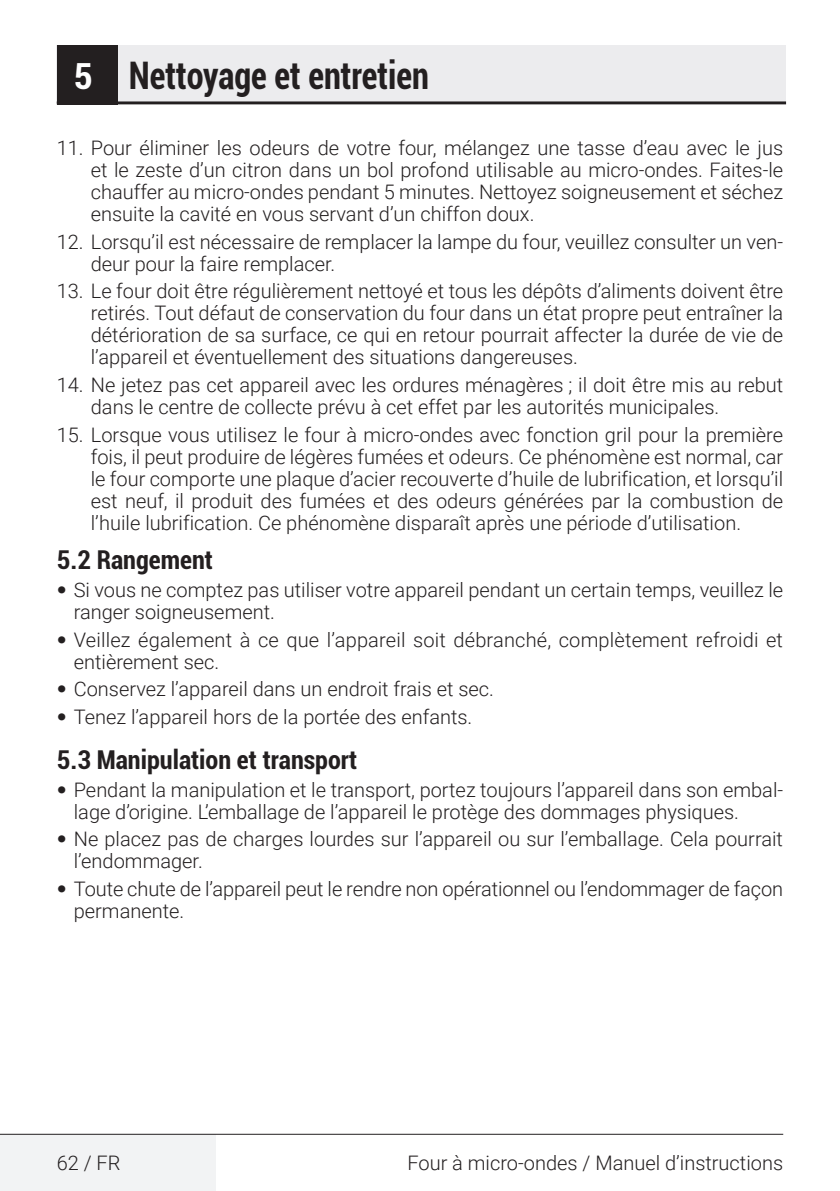
<style>
.page{position:relative;width:840px;height:1191px;background:#fff}
.page>*{position:absolute;margin:0;border:0;box-sizing:border-box;transform-origin:0 0}
.Unite_Baslik_Guvenli{font:700 condensed 38px "Roboto";color:#231f20;scale:.9 1}
.Alt_Baslik_Icerik{font:700 condensed 26px "Roboto";color:#231f20}
.t1{font:300 20px/22px "Roboto";color:#231f20}
.s1{font-size:36px;color:#fff}
.s2{font-family:"Helvetica Neue LT Pro";font-weight:700;font-stretch:condensed}
</style>
<div class="page">
<div style="left:0;top:1134px;width:215px;height:57px;background:#f2f3f4"></div>
<hr style="left:0;top:1134px;width:782px;height:1px;background:#231f20">
<div style="left:57px;top:45px;width:728px;height:58px;background:#ececee"></div>
<hr style="left:57px;top:102px;width:728px;height:2px;background:#231f20">
<div style="left:57px;top:45px;width:60px;height:59px;background:#231f20"></div>
<p class="Unite_Baslik_Guvenli" style="left:74px;top:48px;width:396px"><span class="s1">5</span> Nettoyage et entretien</p>
<p class="t1" style="left:91px;top:136px;width:693px;text-align:justify;text-indent:-34px">11. Pour éliminer les odeurs de votre four, mélangez une tasse d’eau avec le jus et le zeste d’un citron dans un bol profond utilisable au micro-ondes. Faites-le chauffer au micro-ondes pendant 5 minutes. Nettoyez soigneusement et séchez ensuite la cavité en vous servant d’un chiffon doux.</p>
<p class="t1" style="left:91px;top:230px;width:693px;text-indent:-34px">12. Lorsqu’il est nécessaire de remplacer la lampe du four, veuillez consulter un ven&shy;deur pour la faire remplacer.</p>
<p class="t1" style="left:91px;top:280px;width:693px;text-align:justify;text-indent:-34px">13. Le four doit être régulièrement nettoyé et tous les dépôts d’aliments doivent être retirés. Tout défaut de conservation du four dans un état propre peut entraîner la détérioration de sa surface, ce qui en retour pourrait affecter la durée de vie de l’appareil et éventuellement des situations dangereuses.</p>
<p class="t1" style="left:91px;top:373px;width:693px;text-indent:-34px">14. Ne jetez pas cet appareil avec les ordures ménagères ; il doit être mis au rebut dans le centre de collecte prévu à cet effet par les autorités municipales.</p>
<p class="t1" style="left:91px;top:423px;width:693px;text-align:justify;text-indent:-34px">15. Lorsque vous utilisez le four à micro-ondes avec fonction gril pour la première fois, il peut produire de légères fumées et odeurs. Ce phénomène est normal, car le four comporte une plaque d’acier recouverte d’huile de lubrification, et lorsqu’il est neuf, il produit des fumées et des odeurs générées par la combustion de l’huile lubrification. Ce phénomène disparaît après une période d’utilisation.</p>
<p class="Alt_Baslik_Icerik" style="left:57px;top:542px;width:158px">5.2 Rangement</p>
<p class="t1" style="left:74px;top:578px;width:710px;text-indent:-17px"><span class="s2">•</span> Si vous ne comptez pas utiliser votre appareil pendant un certain temps, veuillez le ranger soigneusement.</p>
<p class="t1" style="left:74px;top:628px;width:710px;text-indent:-17px"><span class="s2">•</span> Veillez également à ce que l’appareil soit débranché, complètement refroidi et entièrement sec.</p>
<p class="t1" style="left:57px;top:677px;width:438px"><span class="s2">•</span> Conservez l’appareil dans un endroit frais et sec.</p>
<p class="t1" style="left:57px;top:705px;width:417px"><span class="s2">•</span> Tenez l’appareil hors de la portée des enfants.</p>
<p class="Alt_Baslik_Icerik" style="left:57px;top:741px;width:302px">5.3 Manipulation et transport</p>
<p class="t1" style="left:74px;top:778px;width:710px;text-indent:-17px"><span class="s2">•</span> Pendant la manipulation et le transport, portez toujours l’appareil dans son embal&shy;lage d’origine. L’emballage de l’appareil le protège des dommages physiques.</p>
<p class="t1" style="left:74px;top:827px;width:710px;text-indent:-17px"><span class="s2">•</span> Ne placez pas de charges lourdes sur l’appareil ou sur l’emballage. Cela pourrait l’endommager.</p>
<p class="t1" style="left:74px;top:877px;width:710px;text-indent:-17px"><span class="s2">•</span> Toute chute de l’appareil peut le rendre non opérationnel ou l’endommager de façon permanente.</p>
<p class="t1" style="left:57px;top:1151px;width:65px">62 / FR</p>
<p class="t1" style="left:407px;top:1151px;width:377px">Four à micro-ondes / Manuel d’instructions</p>
</div>
